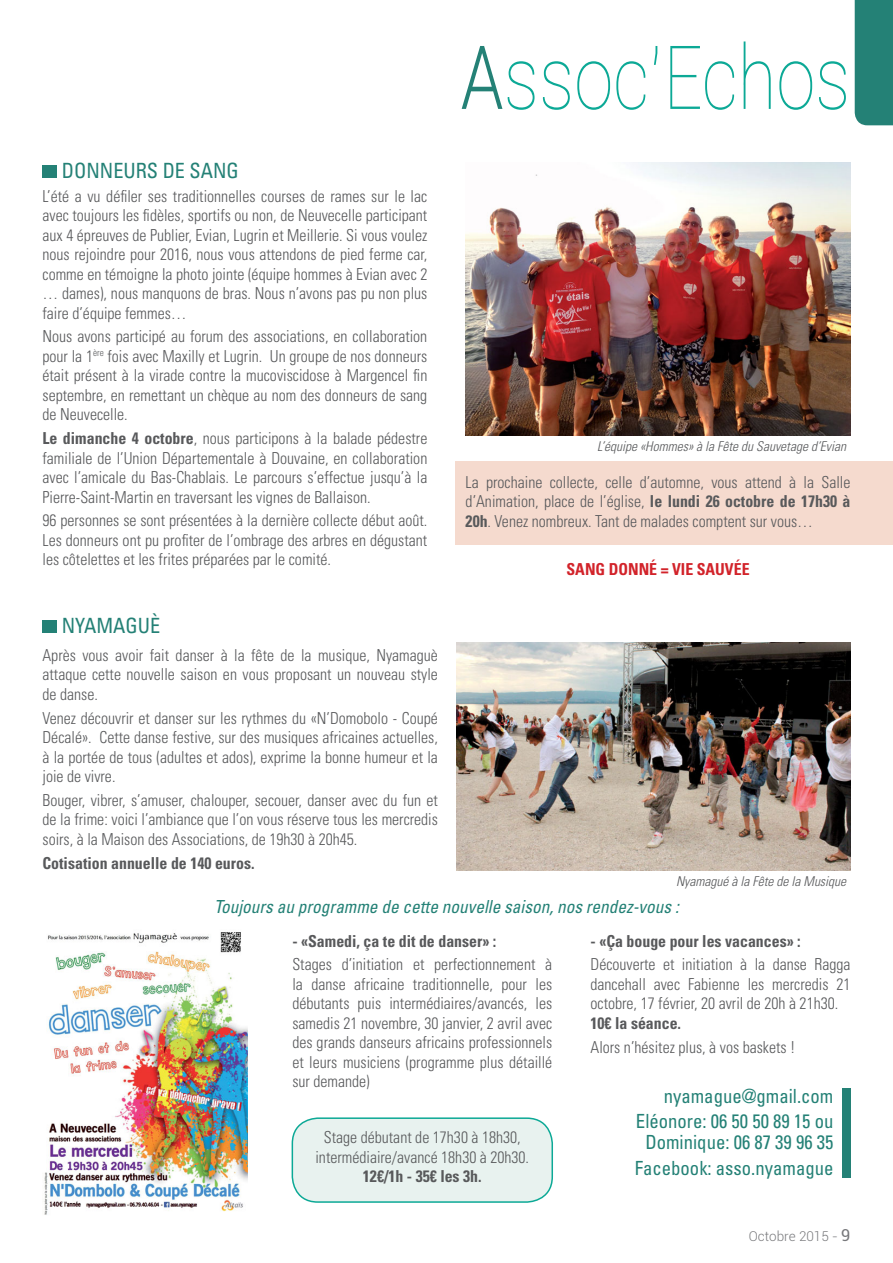
<style>
.page{position:relative;width:893px;height:1263px;background:#fff}
.page>*{position:absolute;margin:0;border:0;box-sizing:border-box;transform-origin:0 0}
.t1{font:100 88.5px "Roboto";color:#0ca996;scale:.8 1}
.t2{font:condensed 21px "Univers LT Std";color:#248176;scale:.96 1}
.t3{font:condensed 19.5px/25.2px "Univers LT Std";color:#248176;text-align:right;scale:.96 1}
.t4{font:italic condensed 18px "Univers LT Std";color:#248176;scale:.96 1}
.t5{font:300 condensed 16.5px/19.5px "Univers LT Std";color:#58595b;text-align:justify;scale:.96 1}
.t6{font:700 condensed 16.5px "Univers LT Std";color:#58595b;scale:.96 1}
.t7{font:700 condensed 16.5px "Univers LT Std";color:#d2232a;scale:.96 1}
.t8{font:italic 300 condensed 13.5px "Univers LT Std";color:#58595b}
.t9{font:300 13.5px "Roboto";color:#77787b}
.s1{font-weight:700}
.s2{font-weight:300;color:#248176}
.s3{font-weight:400;font-size:16.5px}
</style>
<div class="page">
<div style="left:455px;top:461px;width:438px;height:84px;background:#f5dace"></div>
<div style="left:292px;top:1118px;width:260px;height:84px;background:#e8f2ef;border-radius:26px"></div>
<div style="left:292px;top:1117px;width:261px;height:86px;border:2px solid #0ca996;border-radius:26px"></div>
<div style="left:855px;top:0;width:38px;height:125px;background:#248176"></div>
<div style="left:43px;top:165px;width:14px;height:13px;background:#248176"></div>
<img style="left:466px;top:162px;width:384px;height:273px">
<div style="left:43px;top:620px;width:14px;height:13px;background:#248176"></div>
<img style="left:456px;top:642px;width:394px;height:228px">
<img style="left:44px;top:932px;width:203px;height:283px">
<div style="left:842px;top:1089px;width:8px;height:89px;background:#248176"></div>
<p class="t2" style="left:62px;top:162px;width:186px">DONNEURS DE SANG</p>
<p class="t5" style="left:43px;top:187px;width:402px">L’été a vu défiler ses traditionnelles courses de rames sur le lac avec toujours les fidèles, sportifs ou non, de Neuvecelle participant aux 4 épreuves de Publier, Evian, Lugrin et Meillerie. Si vous voulez nous rejoindre pour 2016, nous vous attendons de pied ferme car, comme en témoigne la photo jointe (équipe hommes à Evian avec 2 … dames), nous manquons de bras. Nous n’avons pas pu non plus faire d’équipe femmes…</p>
<p class="t5" style="left:43px;top:328px;width:402px">Nous avons participé au forum des associations, en collaboration pour la 1<sup>ère</sup> fois avec Maxilly et Lugrin. Un groupe de nos donneurs était présent à la virade contre la mucoviscidose à Margencel fin septembre, en remettant un chèque au nom des donneurs de sang de Neuvecelle.</p>
<p class="t5" style="left:43px;top:429px;width:402px"><span class="s1">Le dimanche 4 octobre</span>, nous participons à la balade pédestre familiale de l’Union Départementale à Douvaine, en collaboration avec l’amicale du Bas-Chablais. Le parcours s’effectue jusqu’à la Pierre-Saint-Martin en traversant les vignes de Ballaison.</p>
<p class="t5" style="left:43px;top:512px;width:402px">96 personnes se sont présentées à la dernière collecte début août.<br>Les donneurs ont pu profiter de l’ombrage des arbres en dégustant les côtelettes et les frites préparées par le comité.</p>
<p class="t2" style="left:62px;top:617px;width:104px">NYAMAGUÈ</p>
<p class="t5" style="left:43px;top:646px;width:413px">Après vous avoir fait danser à la fête de la musique, Nyamaguè attaque cette nouvelle saison en vous proposant un nouveau style de danse.</p>
<p class="t5" style="left:43px;top:709px;width:413px">Venez découvrir et danser sur les rythmes du «N’Domobolo - Coupé Décalé». Cette danse festive, sur des musiques africaines actuelles, à la portée de tous (adultes et ados), exprime la bonne humeur et la joie de vivre.</p>
<p class="t5" style="left:43px;top:791px;width:413px">Bouger, vibrer, s’amuser, chalouper, secouer, danser avec du fun et de la frime: voici l’ambiance que l’on vous réserve tous les mercredis soirs, à la Maison des Associations, de 19h30 à 20h45.</p>
<p class="t6" style="left:43px;top:856px;width:222px">Cotisation annuelle de 140 euros.</p>
<h1 class="t1" style="left:460px;top:27px;width:489px"><span class="s2">A</span>ssoc’Echos</h1>
<p class="t8" style="left:597px;top:441px;width:251px">L’équipe «Hommes» à la Fête du Sauvetage d’Evian</p>
<p class="t5" style="left:466px;top:473px;width:402px">La prochaine collecte, celle d’automne, vous attend à la Salle d’Animation, place de l’église, <span class="s1">le lundi 26 octobre de 17h30 à 20h</span>. Venez nombreux. Tant de malades comptent sur vous…</p>
<p class="t7" style="left:566px;top:562px;width:192px">SANG DONNÉ = VIE SAUVÉE</p>
<p class="t8" style="left:676px;top:876px;width:172px">Nyamagué à la Fête de la Musique</p>
<p class="t4" style="left:214px;top:899px;width:486px">Toujours au programme de cette nouvelle saison, nos rendez-vous :</p>
<p class="t6" style="left:292px;top:934px;width:214px">- «Samedi, ça te dit de danser» :</p>
<p class="t5" style="left:292px;top:956px;width:272px">Stages d’initiation et perfectionnement à la danse africaine traditionnelle, pour les débutants puis intermédiaires/avancés, les samedis 21 novembre, 30 janvier, 2 avril avec des grands danseurs africains professionnels et leurs musiciens (programme plus détaillé sur demande)</p>
<p class="t5" style="left:315px;top:1129px;width:224px;text-align:center">Stage débutant de 17h30 à 18h30, intermédiaire/avancé 18h30 à 20h30.</p>
<p class="t6" style="left:363px;top:1169px;width:125px">12€/1h - 35€ les 3h.</p>
<p class="t6" style="left:590px;top:934px;width:221px">- «Ça bouge pour les vacances» :</p>
<p class="t5" style="left:590px;top:956px;width:272px">Découverte et initiation à la danse Ragga dancehall avec Fabienne les mercredis 21 octobre, 17 février, 20 avril de 20h à 21h30.</p>
<p class="t6" style="left:590px;top:1016px;width:96px">10€ la séance.</p>
<p class="t5" style="left:590px;top:1038px;width:215px">Alors n’hésitez plus, à vos baskets !</p>
<p class="t3" style="left:636px;top:1085px;width:207px">nyamague@gmail.com<br>Eléonore: 06 50 50 89 15 ou</p>
<p class="t3" style="left:635px;top:1131px;width:208px;text-align:center">Dominique: 06 87 39 96 35<br>Facebook: asso.nyamague</p>
<p class="t9" style="left:749px;top:1229px;width:103px">Octobre 2015 - <span class="s3">9</span></p>
</div>
